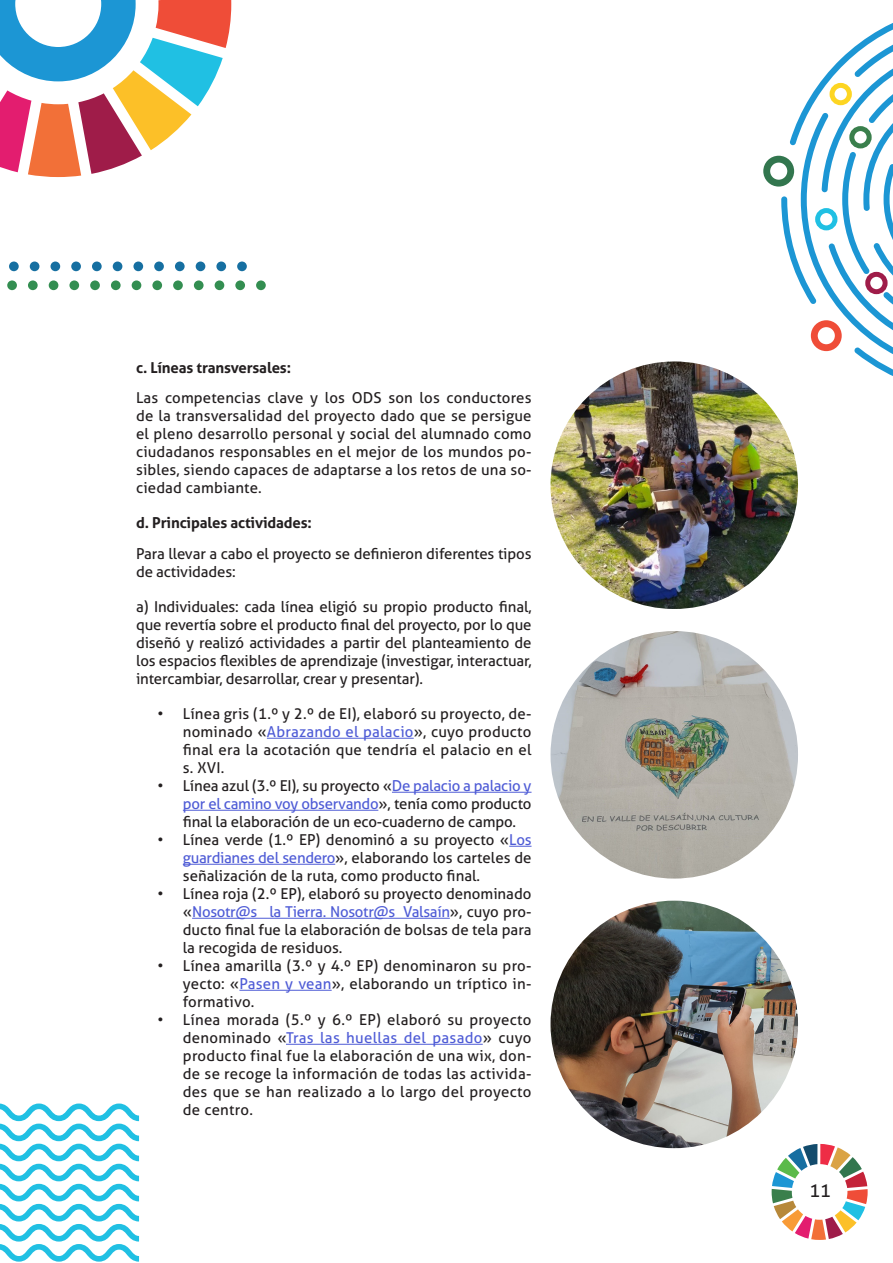
<style>
.page{position:relative;width:893px;height:1263px;background:#fff}
.page>*{position:absolute;margin:0;border:0;box-sizing:border-box;transform-origin:0 0}
.t1{font:18px "Aller";color:#231f20}
.t2{font:15px/18px "Aller";color:#231f20;text-align:justify}
.t3{font:700 15px "Aller";letter-spacing:-.01em;color:#231f20}
.s1{color:#4f5cd6}
</style>
<div class="page">
<svg style="left:0;top:0;width:231px;height:177px"></svg>
<svg style="left:772px;top:1144px;width:96px;height:96px"></svg>
<div style="left:763px;top:156px;width:31px;height:31px;border:7px solid #32764e;border-radius:50%"></div>
<svg style="left:781px;top:23px;width:112px;height:353px"></svg>
<svg style="left:0;top:1103px;width:139px;height:158px"></svg>
<div style="left:7px;top:280px;width:10px;height:10px;background:#338e51;border-radius:50%"></div>
<div style="left:28px;top:280px;width:10px;height:10px;background:#338e51;border-radius:50%"></div>
<div style="left:49px;top:280px;width:9px;height:10px;background:#338e51;border-radius:50%"></div>
<div style="left:69px;top:280px;width:10px;height:10px;background:#338e51;border-radius:50%"></div>
<div style="left:90px;top:280px;width:10px;height:10px;background:#338e51;border-radius:50%"></div>
<div style="left:111px;top:280px;width:10px;height:10px;background:#338e51;border-radius:50%"></div>
<div style="left:132px;top:280px;width:9px;height:10px;background:#338e51;border-radius:50%"></div>
<div style="left:152px;top:280px;width:10px;height:10px;background:#338e51;border-radius:50%"></div>
<div style="left:173px;top:280px;width:10px;height:10px;background:#338e51;border-radius:50%"></div>
<div style="left:194px;top:280px;width:10px;height:10px;background:#338e51;border-radius:50%"></div>
<div style="left:215px;top:280px;width:9px;height:10px;background:#338e51;border-radius:50%"></div>
<div style="left:235px;top:280px;width:10px;height:10px;background:#338e51;border-radius:50%"></div>
<div style="left:256px;top:280px;width:10px;height:10px;background:#338e51;border-radius:50%"></div>
<div style="left:9px;top:261px;width:10px;height:10px;background:#166fa1;border-radius:50%"></div>
<div style="left:30px;top:261px;width:9px;height:10px;background:#166fa1;border-radius:50%"></div>
<div style="left:51px;top:261px;width:9px;height:10px;background:#166fa1;border-radius:50%"></div>
<div style="left:71px;top:261px;width:10px;height:10px;background:#166fa1;border-radius:50%"></div>
<div style="left:92px;top:261px;width:10px;height:10px;background:#166fa1;border-radius:50%"></div>
<div style="left:113px;top:261px;width:9px;height:10px;background:#166fa1;border-radius:50%"></div>
<div style="left:133px;top:261px;width:10px;height:10px;background:#166fa1;border-radius:50%"></div>
<div style="left:154px;top:261px;width:10px;height:10px;background:#166fa1;border-radius:50%"></div>
<div style="left:175px;top:261px;width:10px;height:10px;background:#166fa1;border-radius:50%"></div>
<div style="left:196px;top:261px;width:9px;height:10px;background:#166fa1;border-radius:50%"></div>
<div style="left:216px;top:261px;width:10px;height:10px;background:#166fa1;border-radius:50%"></div>
<div style="left:237px;top:261px;width:10px;height:10px;background:#166fa1;border-radius:50%"></div>
<img style="left:550px;top:361px;width:248px;height:248px;border-radius:124px">
<img style="left:550px;top:901px;width:248px;height:247px;border-radius:124px">
<hr style="left:267px;top:738px;width:147px;height:1px;background:#4f5cd6">
<hr style="left:392px;top:792px;width:139px;height:1px;background:#4f5cd6">
<hr style="left:183px;top:810px;width:195px;height:1px;background:#4f5cd6">
<svg style="left:509px;top:846px;width:22px;height:1px"></svg>
<hr style="left:183px;top:864px;width:152px;height:1px;background:#4f5cd6">
<hr style="left:192px;top:918px;width:258px;height:1px;background:#4f5cd6">
<hr style="left:239px;top:990px;width:93px;height:1px;background:#4f5cd6">
<hr style="left:286px;top:1044px;width:197px;height:1px;background:#4f5cd6">
<img style="left:550px;top:631px;width:248px;height:247px;border-radius:124px">
<p class="t3" style="left:136px;top:358px;width:156px">c. Líneas transversales:</p>
<p class="t2" style="left:136px;top:389px;width:397px">Las competencias clave y los ODS son los conductores de la transversalidad del proyecto dado que se persigue el pleno desarrollo personal y social del alumnado como ciudadanos responsables en el mejor de los mundos po&shy;sibles, siendo capaces de adaptarse a los retos de una so&shy;ciedad cambiante.</p>
<p class="t3" style="left:136px;top:514px;width:177px">d. Principales actividades:</p>
<p class="t2" style="left:136px;top:545px;width:397px">Para llevar a cabo el proyecto se definieron diferentes tipos de actividades:</p>
<p class="t2" style="left:136px;top:598px;width:397px">a) Individuales: cada línea eligió su propio producto final, que revertía sobre el producto final del proyecto, por lo que diseñó y realizó actividades a partir del planteamiento de los espacios flexibles de aprendizaje (investigar, interactuar, intercambiar, desarrollar, crear y presentar).</p>
<p class="t2" style="left:183px;top:705px;width:350px;text-indent:-26px">• Línea gris (1.º y 2.º de EI), elaboró su proyecto, de&shy;nominado «<span class="s1">Abrazando el palacio</span>», cuyo producto final era la acotación que tendría el palacio en el s. XVI.</p>
<p class="t2" style="left:183px;top:777px;width:350px;text-indent:-26px">• Línea azul (3.º EI), su proyecto «<span class="s1">De palacio a palacio y por el camino voy observando</span>», tenía como producto final la elaboración de un eco-cuaderno de campo.</p>
<p class="t2" style="left:183px;top:831px;width:350px;text-indent:-26px">• Línea verde (1.º EP) denominó a su proyecto «<span class="s1">Los guardianes del sendero</span>», elaborando los carteles de señalización de la ruta, como producto final.</p>
<p class="t2" style="left:183px;top:885px;width:350px;text-indent:-26px">• Línea roja (2.º EP), elaboró su proyecto denominado «<span class="s1">Nosotr@s la Tierra. Nosotr@s Valsaín</span>», cuyo pro&shy;ducto final fue la elaboración de bolsas de tela para la recogida de residuos.</p>
<p class="t2" style="left:183px;top:957px;width:350px;text-indent:-26px">• Línea amarilla (3.º y 4.º EP) denominaron su pro&shy;yecto: «<span class="s1">Pasen y vean</span>», elaborando un tríptico in&shy;formativo.</p>
<p class="t2" style="left:183px;top:1011px;width:350px;text-indent:-26px">• Línea morada (5.º y 6.º EP) elaboró su proyecto denominado «<span class="s1">Tras las huellas del pasado</span>» cuyo producto final fue la elaboración de una wix, don&shy;de se recoge la información de todas las activida&shy;des que se han realizado a lo largo del proyecto de centro.</p>
<p class="t1" style="left:809px;top:1180px;width:23px">11</p>
</div>
